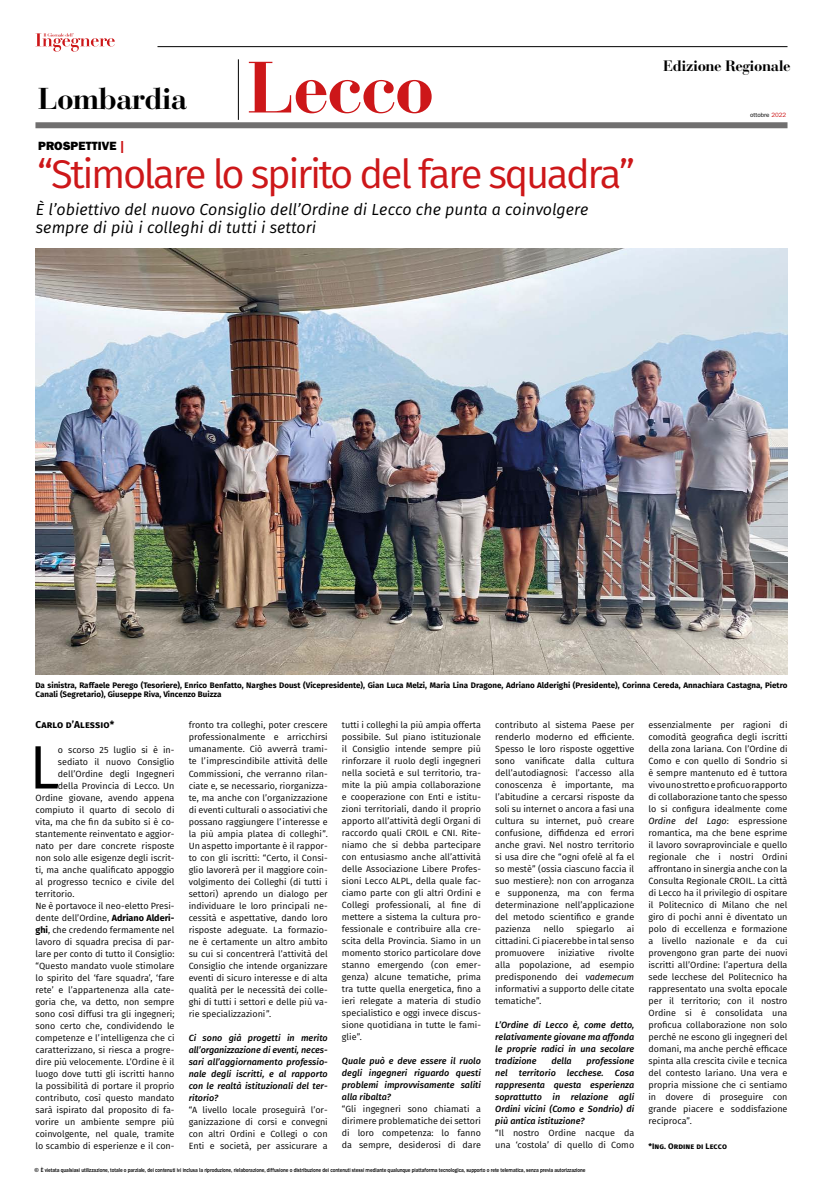
<style>
.page{position:relative;width:823px;height:1191px;background:#fff}
.page>*{position:absolute;margin:0;border:0;box-sizing:border-box;transform-origin:0 0}
.t1{font:700 72px "Bauer Bodoni Std";letter-spacing:-.03em;color:#cd1719}
.t2{font:61.3px "Fira Sans";color:#000}
.t3{font:40px "Fira Sans";letter-spacing:-.06em;color:#cd1719}
.t4{font:700 30px "Bauer Bodoni Std";letter-spacing:-.03em;color:#000}
.t5{font:italic 16px/18px "Fira Sans";color:#000}
.t6{font:700 15px "Bauer Bodoni Std";letter-spacing:-.03em;color:#000}
.t7{font:12px "ITC Franklin Gothic Std Hvy";color:#000}
.t8{font:700 10px "Fira Sans";letter-spacing:.01em;color:#000}
.t9{font:9px/12px "Fira Sans";color:#000;text-align:justify}
.t10{font:italic 500 9px/12px "Fira Sans";color:#000;text-align:justify}
.t11{font:700 8px/9px "Fira Sans";color:#000}
.t12{font:6.2px "ITC Franklin Gothic Std";color:#000}
.t13{font:500 6px "Franklin Gothic";letter-spacing:-.01em;color:#000}
.s1{color:#cd1719}
.s2{font-weight:700}
.s3{font-style:italic}
</style>
<div class="page">
<hr style="left:157px;top:46px;width:630px;height:1px;background:#000">
<svg style="left:35px;top:33px;width:80px;height:19px"></svg>
<hr style="left:238px;top:59px;width:1px;height:61px;background:#000">
<div style="left:35px;top:122px;width:752px;height:6px;background:#706f6f"></div>
<img style="left:35px;top:248px;width:752px;height:427px">
<h3 class="t4" style="left:38px;top:80px;width:151px">Lombardia</h3>
<h3 class="t7" style="left:38px;top:139px;width:87px">PROSPETTIVE <span class="s1">|</span></h3>
<h1 class="t1" style="left:247px;top:44px;width:189px">Lecco</h1>
<h3 class="t3" style="left:38px;top:144px;width:598px">“Stimolare lo spirito del fare squadra”</h3>
<h3 class="t5" style="left:36px;top:200px;width:553px">È l’obiettivo del nuovo Consiglio dell’Ordine di Lecco che punta a coinvolgere sempre di più i colleghi di tutti i settori</h3>
<h3 class="t6" style="left:662px;top:57px;width:129px">Edizione Regionale</h3>
<p class="t12" style="left:749px;top:111px;width:38px">ottobre <span class="s1">2022</span></p>
<p class="t11" style="left:35px;top:680px;width:753px">Da sinistra, Raffaele Perego (Tesoriere), Enrico Benfatto, Narghes Doust (Vicepresidente), Gian Luca Melzi, Maria Lina Dragone, Adriano Alderighi (Presidente), Corinna Cereda, Annachiara Castagna, Pietro<br>Canali (Segretario), Giuseppe Riva, Vincenzo Buizza</p>
<p class="t8" style="left:35px;top:716px;width:80px">Carlo d’Alessio*</p>
<h2 class="t2" style="left:29px;top:721px;width:32px">L</h2>
<p class="t9" style="left:58px;top:743px;width:118px">o scorso 25 luglio si è in-</p>
<p class="t9" style="left:58px;top:755px;width:118px">sediato il nuovo Consiglio</p>
<p class="t9" style="left:58px;top:767px;width:118px">dell’Ordine degli Ingegneri</p>
<p class="t9" style="left:58px;top:779px;width:118px">della Provincia di Lecco. Un</p>
<p class="t9" style="left:35px;top:791px;width:140px">Ordine giovane, avendo appena</p>
<p class="t9" style="left:35px;top:803px;width:140px">compiuto il quarto di secolo di</p>
<p class="t9" style="left:35px;top:815px;width:140px">vita, ma che fin da subito si è co-</p>
<p class="t9" style="left:35px;top:827px;width:140px">stantemente reinventato e aggior-</p>
<p class="t9" style="left:35px;top:839px;width:140px">nato per dare concrete risposte</p>
<p class="t9" style="left:35px;top:851px;width:140px">non solo alle esigenze degli iscrit-</p>
<p class="t9" style="left:35px;top:863px;width:140px">ti, ma anche qualificato appoggio</p>
<p class="t9" style="left:35px;top:875px;width:140px">al progresso tecnico e civile del</p>
<p class="t9" style="left:35px;top:887px;width:40px">territorio.</p>
<p class="t9" style="left:35px;top:899px;width:140px">Ne è portavoce il neo-eletto Presi-</p>
<p class="t9" style="left:35px;top:911px;width:140px">dente dell’Ordine, <span class="s2">Adriano Alderi-</span></p>
<p class="t9" style="left:35px;top:923px;width:140px"><span class="s2">ghi</span>, che credendo fermamente nel</p>
<p class="t9" style="left:35px;top:935px;width:140px">lavoro di squadra precisa di par-</p>
<p class="t9" style="left:35px;top:947px;width:140px">lare per conto di tutto il Consiglio:</p>
<p class="t9" style="left:35px;top:959px;width:140px">“Questo mandato vuole stimolare</p>
<p class="t9" style="left:35px;top:971px;width:140px">lo spirito del ‘fare squadra’, ‘fare</p>
<p class="t9" style="left:35px;top:983px;width:140px">rete’ e l’appartenenza alla cate-</p>
<p class="t9" style="left:35px;top:995px;width:140px">goria che, va detto, non sempre</p>
<p class="t9" style="left:35px;top:1007px;width:140px">sono così diffusi tra gli ingegneri;</p>
<p class="t9" style="left:35px;top:1019px;width:140px">sono certo che, condividendo le</p>
<p class="t9" style="left:35px;top:1031px;width:140px">competenze e l’intelligenza che ci</p>
<p class="t9" style="left:35px;top:1043px;width:140px">caratterizzano, si riesca a progre-</p>
<p class="t9" style="left:35px;top:1055px;width:140px">dire più velocemente. L’Ordine è il</p>
<p class="t9" style="left:35px;top:1067px;width:140px">luogo dove tutti gli iscritti hanno</p>
<p class="t9" style="left:35px;top:1079px;width:140px">la possibilità di portare il proprio</p>
<p class="t9" style="left:35px;top:1091px;width:140px">contributo, così questo mandato</p>
<p class="t9" style="left:35px;top:1103px;width:140px">sarà ispirato dal proposito di fa-</p>
<p class="t9" style="left:35px;top:1115px;width:140px">vorire un ambiente sempre più</p>
<p class="t9" style="left:35px;top:1127px;width:140px">coinvolgente, nel quale, tramite</p>
<p class="t9" style="left:35px;top:1139px;width:140px">lo scambio di esperienze e il con-</p>
<p class="t9" style="left:189px;top:719px;width:140px">fronto tra colleghi, poter crescere professionalmente e arricchirsi umanamente. Ciò avverrà trami&shy;te l’imprescindibile attività delle Commissioni, che verranno rilan&shy;ciate e, se necessario, riorganizza&shy;te, ma anche con l’organizzazione di eventi culturali o associativi che possano raggiungere l’interesse e la più ampia platea di colleghi”.<br>Un aspetto importante è il rappor&shy;to con gli iscritti: “Certo, il Consi&shy;glio lavorerà per il maggiore coin&shy;volgimento dei Colleghi (di tutti i settori) aprendo un dialogo per individuare le loro principali ne&shy;cessità e aspettative, dando loro risposte adeguate. La formazio&shy;ne è certamente un altro ambito su cui si concentrerà l’attività del Consiglio che intende organizzare eventi di sicuro interesse e di alta qualità per le necessità dei colle&shy;ghi di tutti i settori e delle più va&shy;rie specializzazioni”.</p>
<p class="t10" style="left:189px;top:1032px;width:140px">Ci sono già progetti in merito all’organizzazione di eventi, neces&shy;sari all’aggiornamento professio&shy;nale degli iscritti, e al rapporto con le realtà istituzionali del ter&shy;ritorio?</p>
<p class="t9" style="left:189px;top:1103px;width:140px">“A livello locale proseguirà l’or&shy;ganizzazione di corsi e convegni con altri Ordini e Collegi o con Enti e società, per assicurare a</p>
<p class="t9" style="left:342px;top:719px;width:140px">tutti i colleghi la più ampia offerta possibile. Sul piano istituzionale il Consiglio intende sempre più rinforzare il ruolo degli ingegneri nella società e sul territorio, tra&shy;mite la più ampia collaborazione e cooperazione con Enti e istitu&shy;zioni territoriali, dando il proprio apporto all’attività degli Organi di raccordo quali CROIL e CNI. Rite&shy;niamo che si debba partecipare con entusiasmo anche all’attività delle Associazione Libere Profes&shy;sioni Lecco ALPL, della quale fac&shy;ciamo parte con gli altri Ordini e Collegi professionali, al fine di mettere a sistema la cultura pro&shy;fessionale e contribuire alla cre&shy;scita della Provincia. Siamo in un momento storico particolare dove stanno emergendo (con emer&shy;genza) alcune tematiche, prima tra tutte quella energetica, fino a ieri relegate a materia di studio specialistico e oggi invece discus&shy;sione quotidiana in tutte le fami&shy;glie”.</p>
<p class="t10" style="left:342px;top:1056px;width:140px">Quale può e deve essere il ruolo degli ingegneri riguardo questi problemi improvvisamente saliti alla ribalta?</p>
<p class="t9" style="left:342px;top:1103px;width:140px">“Gli ingegneri sono chiamati a dirimere problematiche dei settori di loro competenza: lo fanno da sempre, desiderosi di dare</p>
<p class="t9" style="left:495px;top:719px;width:140px">contributo al sistema Paese per renderlo moderno ed efficiente.<br>Spesso le loro risposte oggettive sono vanificate dalla cultura dell’autodiagnosi: l’accesso alla conoscenza è importante, ma l’abitudine a cercarsi risposte da soli su internet o ancora a fasi una cultura su internet, può creare confusione, diffidenza ed errori anche gravi. Nel nostro territorio si usa dire che “ogni ofelè al fa el so mestè” (ossia ciascuno faccia il suo mestiere): non con arroganza e supponenza, ma con ferma determinazione nell’applicazione del metodo scientifico e grande pazienza</p>
<p class="t9" style="left:495px;top:923px;width:140px;text-indent:132px">ai cittadini. Ci piacerebbe in tal senso promuovere</p>
<p class="t9" style="left:543px;top:923px;width:22px">nello</p>
<p class="t9" style="left:576px;top:923px;width:39px">spiegarlo</p>
<p class="t9" style="left:495px;top:947px;width:140px;text-indent:113px">rivolte alla popolazione, ad esempio predisponendo dei <span class="s3">vademecum </span>informativi a supporto delle citate tematiche”<span class="s3">.</span></p>
<p class="t10" style="left:495px;top:1020px;width:140px">L’Ordine di Lecco è, come detto, relativamente giovane ma affonda le proprie radici in una secolare tradizione</p>
<p class="t9" style="left:557px;top:947px;width:38px">iniziative</p>
<p class="t10" style="left:495px;top:1056px;width:140px;text-indent:91px">professione nel territorio lecchese. Cosa rappresenta questa esperienza soprattutto in relazione agli Ordini vicini (Como e Sondrio) di più antica istituzione?</p>
<p class="t9" style="left:495px;top:1127px;width:140px">“Il nostro Ordine nacque da una ‘costola’ di quello di Como</p>
<p class="t10" style="left:551px;top:1056px;width:22px">della</p>
<p class="t13" style="left:35px;top:1166px;width:552px">© È vietata qualsiasi utilizzazione, totale o parziale, dei contenuti ivi inclusa la riproduzione, rielaborazione, diffusione o distribuzione dei contenuti stessi mediante qualunque piattaforma tecnologica, supporto o rete telematica, senza previa autorizzazione</p>
<p class="t9" style="left:648px;top:719px;width:140px">essenzialmente per ragioni di comodità geografica degli iscritti della zona lariana. Con l’Ordine di Como e con quello di Sondrio si è sempre mantenuto ed è tuttora vivo uno stretto e proficuo rapporto di collaborazione tanto che spesso lo si configura idealmente come <span class="s3">Ordine del Lago</span>: espressione romantica, ma che bene esprime il lavoro sovraprovinciale e quello regionale che i nostri Ordini affrontano in sinergia anche con la Consulta Regionale CROIL. La città di Lecco ha il privilegio di ospitare il Politecnico di Milano che nel giro di pochi anni è diventato un polo di eccellenza e formazione a livello nazionale e da cui provengono gran parte dei nuovi iscritti all’Ordine: l’apertura della sede lecchese del Politecnico ha rappresentato una svolta epocale per il territorio; con il nostro Ordine si è consolidata una proficua collaborazione non solo perché ne escono gli ingegneri del domani, ma anche perché efficace spinta alla crescita civile e tecnica del contesto lariano. Una vera e propria missione che ci sentiamo in dovere di proseguire con grande piacere e soddisfazione reciproca”.</p>
<p class="t11" style="left:648px;top:1140px;width:80px">*Ing. Ordine di Lecco</p>
</div>
